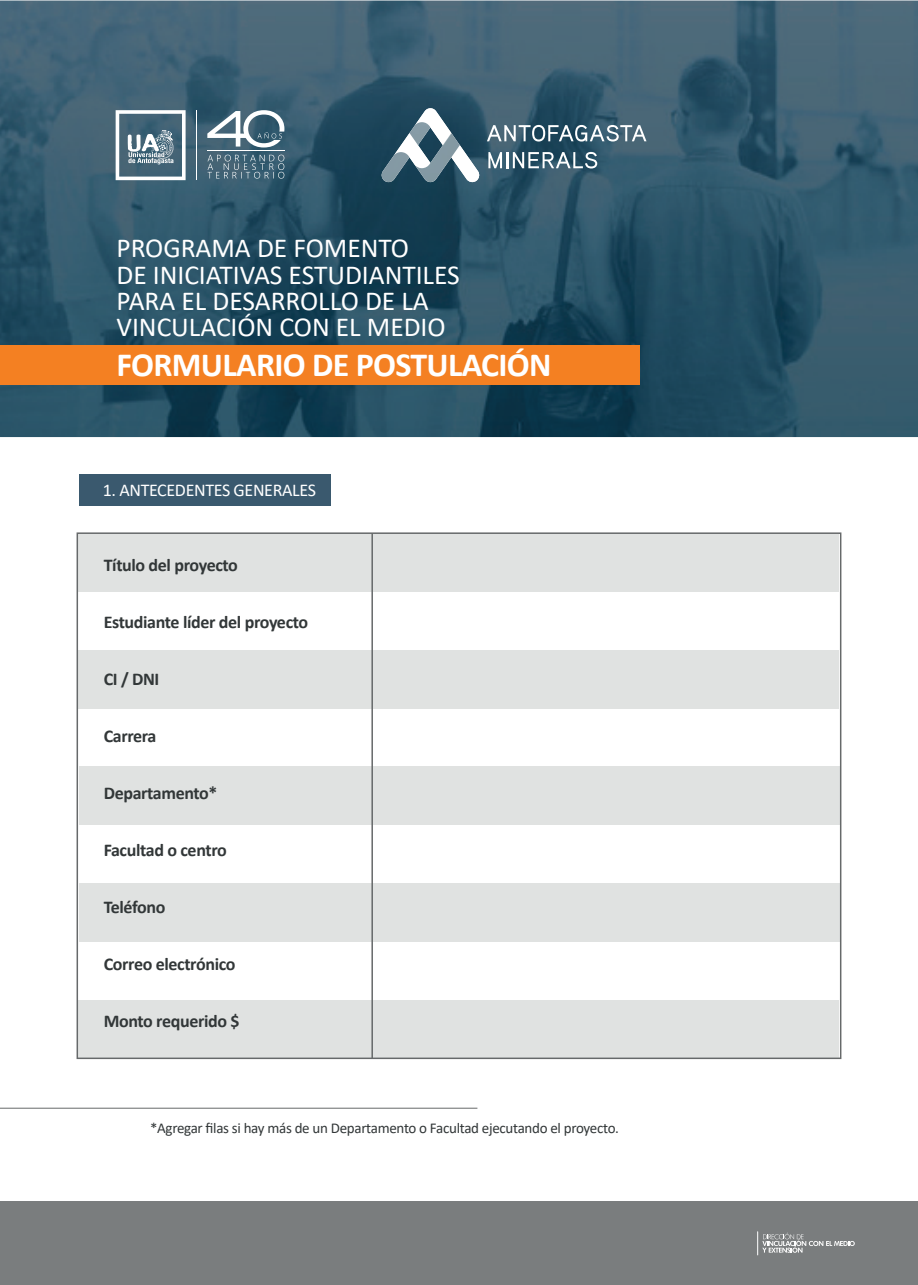
<style>
.page{position:relative;width:918px;height:1285px;background:#fff}
.page>*{position:absolute;margin:0;border:0;box-sizing:border-box;transform-origin:0 0}
.t1{font:700 33.9px "Calibri";letter-spacing:-.02em;color:#fff}
.t2{font:27.45px/26.2px "Calibri";color:#fff}
.t3{font:700 18px "Calibri";letter-spacing:-.02em;color:#323738}
.t4{font:18px "Calibri";letter-spacing:-.02em;color:#fff}
.t5{font:15px "Calibri";letter-spacing:-.02em;color:#323738}
</style>
<div class="page">
<img style="left:0;top:1px;width:918px;height:436px">
<div style="left:0;top:345px;width:639px;height:40px;background:#f48022"></div>
<div style="left:79px;top:474px;width:252px;height:32px;background:#3a596e"></div>
<svg style="left:208px;top:155px;width:76px;height:24px;background:#537283"></svg>
<svg style="left:116px;top:110px;width:70px;height:70px"></svg>
<hr style="left:196px;top:110px;width:1px;height:70px;background:#fff">
<hr style="left:208px;top:150px;width:77px;height:1px;background:#fff">
<svg style="left:207px;top:110px;width:77px;height:37px"></svg>
<svg style="left:394px;top:108px;width:86px;height:75px"></svg>
<img style="left:410px;top:122px;width:20px;height:23px">
<img style="left:381px;top:152px;width:29px;height:30px">
<svg style="left:487px;top:125px;width:160px;height:16px"></svg>
<svg style="left:488px;top:152px;width:14px;height:16px"></svg>
<hr style="left:506px;top:152px;width:3px;height:16px;background:#fff">
<svg style="left:513px;top:152px;width:84px;height:16px"></svg>
<div style="left:77px;top:533px;width:762px;height:58px;background:#e0e2e1"></div>
<div style="left:77px;top:650px;width:762px;height:58px;background:#e0e2e1"></div>
<div style="left:79px;top:766px;width:762px;height:59px;background:#e0e2e1"></div>
<div style="left:79px;top:883px;width:762px;height:58px;background:#e0e2e1"></div>
<div style="left:77px;top:999px;width:762px;height:59px;background:#e0e2e1"></div>
<hr style="left:371px;top:533px;width:2px;height:525px;background:#66696a">
<hr style="left:0;top:1107px;width:477px;height:1px;background:#66696a">
<div style="left:0;top:1201px;width:918px;height:83px;background:#7a7d7e"></div>
<svg style="left:757px;top:1231px;width:98px;height:23px"></svg>
<h2 class="t2" style="left:117px;top:234px;width:345px">PROGRAMA DE FOMENTO<br>DE INICIATIVAS ESTUDIANTILES<br>PARA EL DESARROLLO DE LA<br>VINCULACIÓN CON EL MEDIO</h2>
<h1 class="t1" style="left:117px;top:341px;width:436px">FORMULARIO DE POSTULACIÓN</h1>
<p class="t4" style="left:103px;top:478px;width:215px">1. ANTECEDENTES GENERALES</p>
<p class="t3" style="left:104px;top:552px;width:136px">Título del proyecto</p>
<p class="t3" style="left:104px;top:609px;width:206px">Estudiante líder del proyecto</p>
<p class="t3" style="left:104px;top:666px;width:57px">CI / DNI</p>
<p class="t3" style="left:104px;top:723px;width:54px">Carrera</p>
<p class="t3" style="left:104px;top:780px;width:115px">Departamento*</p>
<p class="t3" style="left:104px;top:837px;width:125px">Facultad o centro</p>
<p class="t3" style="left:104px;top:894px;width:63px">Teléfono</p>
<p class="t3" style="left:104px;top:951px;width:133px">Correo electrónico</p>
<p class="t3" style="left:104px;top:1008px;width:137px">Monto requerido $</p>
<p class="t5" style="left:150px;top:1117px;width:471px">*Agregar filas si hay más de un Departamento o Facultad ejecutando el proyecto.</p>
</div>
